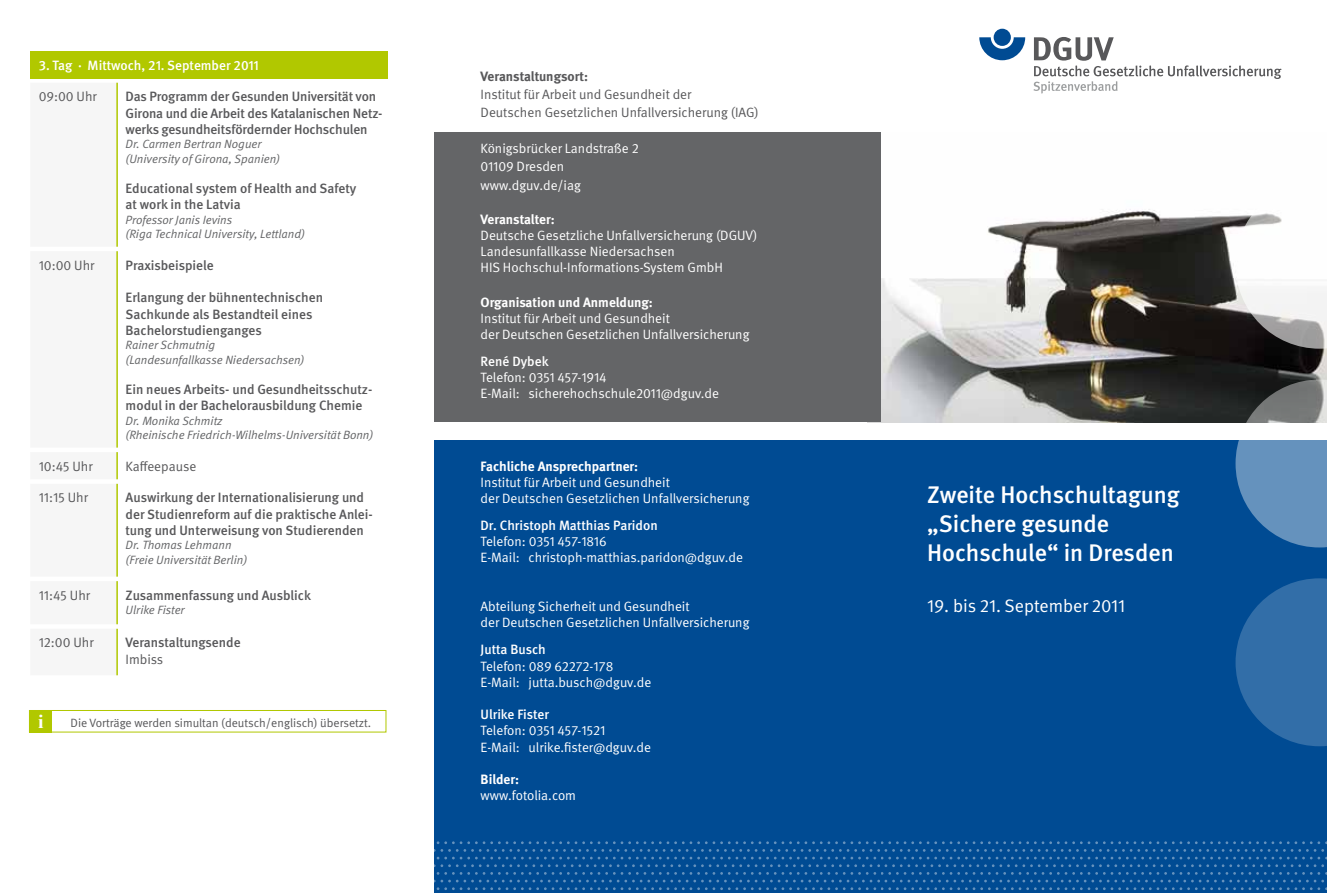
<style>
.page{position:relative;width:1327px;height:893px;background:#fff}
.page>*{position:absolute;margin:0;border:0;box-sizing:border-box;transform-origin:0 0}
.t1{font:500 24px/28.8px "DGUV Meta";color:#fff}
.t2{font:700 19.5px "Times New Roman";color:#fff}
.t3{font:18px "DGUV Meta";color:#fff}
.t4{font:13.5px/16.2px "DGUV Meta";color:#fff}
.t5{font:500 13.5px/16.2px "DGUV Meta";letter-spacing:-.005em;color:#58585a}
.t6{font:13.5px/18.1px "DGUV Meta";color:#58585a}
.t7{font:500 13.5px "DGUV Meta";color:#fff}
.t8{font:700 13.5px "DGUV Meta";color:#fff}
.t9{font:700 13.5px "DGUV Meta";letter-spacing:-.005em;color:#58585a}
.t10{font:italic 12px/14.4px "DGUV Meta";color:#646567}
.t11{font:12px "DGUV Meta";color:#58585a}
.s1{color:#fff}
</style>
<div class="page">
<div style="left:867px;top:440px;width:460px;height:453px;background:#004b93"></div>
<img style="left:880px;top:133px;width:447px;height:289px">
<svg style="left:1235px;top:379px;width:92px;height:168px"></svg>
<svg style="left:1235px;top:578px;width:92px;height:168px"></svg>
<svg style="left:1235px;top:181px;width:92px;height:168px"></svg>
<svg style="left:979px;top:37px;width:46px;height:23px"></svg>
<div style="left:993px;top:29px;width:18px;height:17px;background:#004b93;border-radius:50%"></div>
<svg style="left:1033px;top:37px;width:248px;height:57px"></svg>
<div style="left:434px;top:133px;width:446px;height:289px;background:#646567"></div>
<div style="left:434px;top:440px;width:446px;height:453px;background:#004b93"></div>
<svg style="left:434px;top:841px;width:893px;height:49px"></svg>
<div style="left:30px;top:51px;width:357px;height:27px;background:#b1c800"></div>
<hr style="left:116px;top:83px;width:2px;height:164px;background:#b1c800">
<hr style="left:116px;top:251px;width:2px;height:197px;background:#b1c800">
<hr style="left:116px;top:452px;width:2px;height:27px;background:#b1c800">
<hr style="left:116px;top:484px;width:2px;height:93px;background:#b1c800">
<hr style="left:116px;top:581px;width:2px;height:43px;background:#b1c800">
<hr style="left:116px;top:629px;width:2px;height:46px;background:#b1c800">
<div style="left:30px;top:710px;width:22px;height:22px;background:#b1c800"></div>
<div style="left:29px;top:710px;width:357px;height:22px;border:1px solid #b1c800"></div>
<p class="t7" style="left:39px;top:57px;width:221px">3. Tag · Mittwoch, 21. September 2011</p>
<p class="t6" style="left:39px;top:88px;width:60px">09:00 Uhr</p>
<p class="t5" style="left:126px;top:89px;width:258px">Das Programm der Gesunden Universität von<br>Girona und die Arbeit des Katalanischen Netz&shy;werks gesundheitsfördernder Hochschulen</p>
<p class="t10" style="left:126px;top:137px;width:156px">Dr. Carmen Bertran Noguer (University of Girona, Spanien)</p>
<p class="t5" style="left:126px;top:181px;width:232px">Educational system of Health and Safety at work in the Latvia</p>
<p class="t10" style="left:126px;top:213px;width:181px">Professor Janis Ievins<br>(Riga Technical University, Lettland)</p>
<p class="t6" style="left:39px;top:256px;width:57px">10:00 Uhr</p>
<p class="t5" style="left:126px;top:258px;width:89px">Praxisbeispiele</p>
<p class="t5" style="left:126px;top:290px;width:199px">Erlangung der bühnentechnischen<br>Sachkunde als Bestandteil eines<br>Bachelorstudienganges</p>
<p class="t10" style="left:126px;top:338px;width:180px">Rainer Schmutnig (Landesunfallkasse Niedersachsen)</p>
<p class="t5" style="left:126px;top:382px;width:248px">Ein neues Arbeits- und Gesundheitsschutz&shy;modul in der Bachelorausbildung Chemie</p>
<p class="t10" style="left:126px;top:414px;width:249px">Dr. Monika Schmitz<br>(Rheinische Friedrich-Wilhelms-Universität Bonn)</p>
<p class="t6" style="left:39px;top:457px;width:56px">10:45 Uhr</p>
<p class="t6" style="left:126px;top:457px;width:72px">Kaffeepause</p>
<p class="t6" style="left:39px;top:489px;width:51px">11:15 Uhr</p>
<p class="t5" style="left:126px;top:490px;width:249px">Auswirkung der Internationalisierung und der Studienreform auf die praktische Anlei&shy;tung und Unterweisung von Studierenden</p>
<p class="t10" style="left:126px;top:538px;width:123px">Dr. Thomas Lehmann (Freie Universität Berlin)</p>
<p class="t6" style="left:39px;top:586px;width:53px">11:45 Uhr</p>
<p class="t5" style="left:126px;top:587px;width:187px">Zusammenfassung und Ausblick</p>
<p class="t10" style="left:126px;top:603px;width:61px">Ulrike Fister</p>
<p class="t6" style="left:39px;top:634px;width:56px">12:00 Uhr</p>
<p class="t5" style="left:126px;top:635px;width:117px">Veranstaltungsende</p>
<p class="t6" style="left:126px;top:650px;width:39px">Imbiss</p>
<h2 class="t2" style="left:38px;top:708px;width:7px">i</h2>
<p class="t11" style="left:71px;top:715px;width:302px">Die Vorträge werden simultan (deutsch/englisch) übersetzt.</p>
<p class="t9" style="left:480px;top:68px;width:109px">Veranstaltungsort:</p>
<p class="t6" style="left:480px;top:86px;width:294px">Institut für Arbeit und Gesundheit der<br>Deutschen Gesetzlichen Unfallversicherung (IAG)<span class="s1">Kö</span></p>
<p class="t4" style="left:480px;top:140px;width:160px;line-height:18.1px">Königsbrücker Landstraße 2<br>01109 Dresden www.dguv.de/iag</p>
<p class="t8" style="left:480px;top:211px;width:76px">Veranstalter:</p>
<p class="t4" style="left:480px;top:228px;width:278px">Deutsche Gesetzliche Unfallversicherung (DGUV)<br>Landesunfallkasse Niedersachsen<br>HIS Hochschul-Informations-System GmbH</p>
<p class="t8" style="left:480px;top:294px;width:174px">Organisation und Anmeldung:</p>
<p class="t4" style="left:480px;top:310px;width:270px">Institut für Arbeit und Gesundheit<br>der Deutschen Gesetzlichen Unfallversicherung</p>
<p class="t7" style="left:480px;top:353px;width:69px">René Dybek</p>
<p class="t4" style="left:480px;top:370px;width:240px">Telefon: 0351 457-1914<br>E-Mail: sicherehochschule2011@dguv.de</p>
<p class="t8" style="left:480px;top:458px;width:159px">Fachliche Ansprechpartner:</p>
<p class="t4" style="left:480px;top:474px;width:270px">Institut für Arbeit und Gesundheit<br>der Deutschen Gesetzlichen Unfallversicherung</p>
<p class="t7" style="left:480px;top:518px;width:179px">Dr. Christoph Matthias Paridon</p>
<p class="t4" style="left:480px;top:534px;width:264px">Telefon: 0351 457-1816<br>E-Mail: christoph-matthias.paridon@dguv.de</p>
<p class="t4" style="left:480px;top:599px;width:270px">Abteilung Sicherheit und Gesundheit<br>der Deutschen Gesetzlichen Unfallversicherung</p>
<p class="t7" style="left:480px;top:642px;width:67px">Jutta Busch</p>
<p class="t4" style="left:480px;top:658px;width:172px">Telefon: 089 62272-178<br>E-Mail: jutta.busch@dguv.de</p>
<p class="t7" style="left:480px;top:707px;width:70px">Ulrike Fister</p>
<p class="t4" style="left:480px;top:723px;width:172px">Telefon: 0351 457-1521<br>E-Mail: ulrike.fister@dguv.de</p>
<p class="t8" style="left:480px;top:771px;width:40px">Bilder:</p>
<p class="t4" style="left:480px;top:788px;width:97px">www.fotolia.com</p>
<h1 class="t1" style="left:927px;top:481px;width:254px">Zweite Hochschultagung „Sichere gesunde<br>Hochschule“ in Dresden</h1>
<h3 class="t3" style="left:927px;top:595px;width:199px">19. bis 21. September 2011</h3>
</div>
